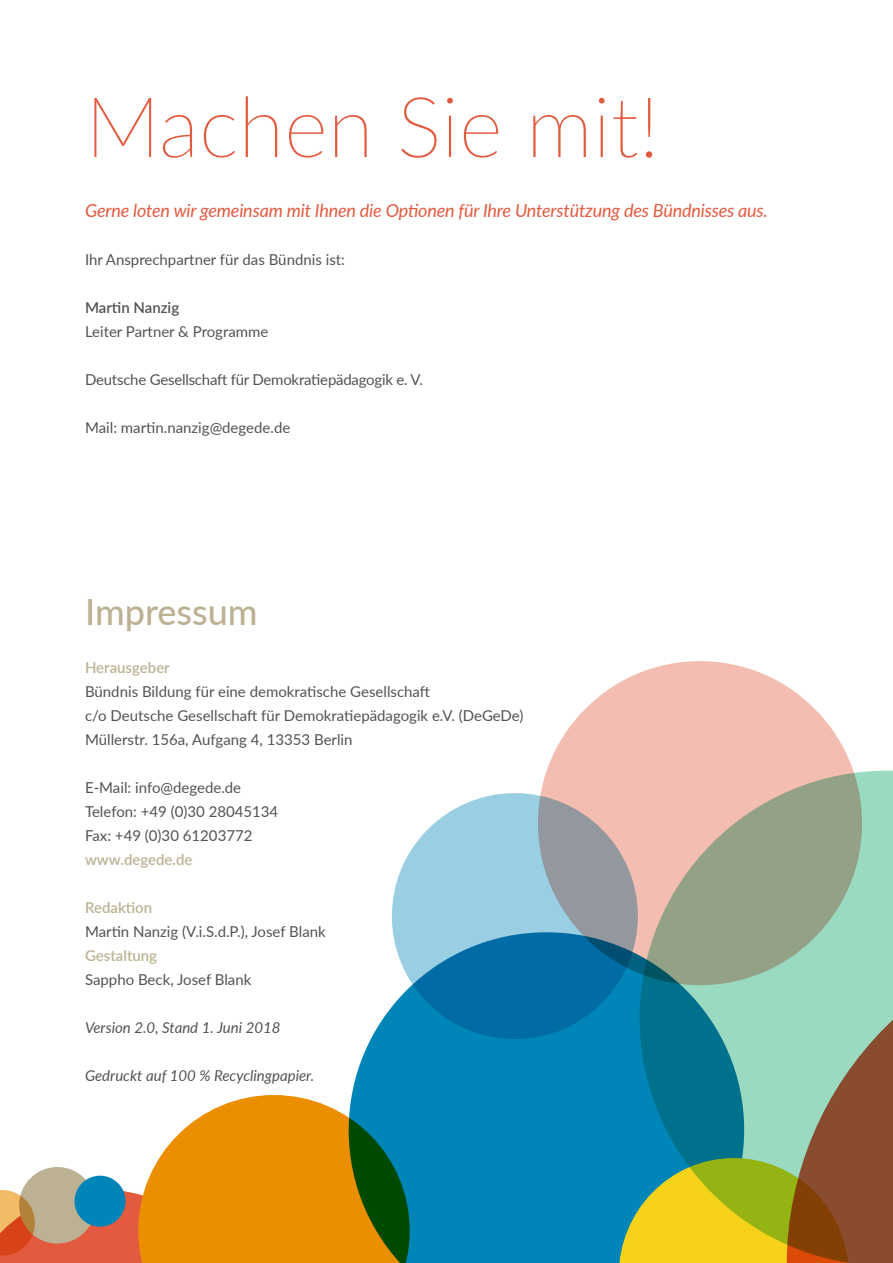
<style>
.page{position:relative;width:893px;height:1263px;background:#fff}
.page>*{position:absolute;margin:0;border:0;box-sizing:border-box;transform-origin:0 0}
.t1{font:100 84px "Lato";color:#e35a3f}
.t2{font:500 36px "Lato";color:#bcb293}
.Lead{font:italic 18px "Lato";letter-spacing:-.01em;color:#e35a3f}
.Impressum{font:15px "Lato";color:#535352}
.Copy{font:15px/24px "Lato";color:#535352}
.Impressum-2{font:italic 15px "Lato";color:#535352}
.t3{font:600 15px "Lato";color:#bcb293}
.s1{font-weight:600}
</style>
<div class="page">
<div style="left:19px;top:1167px;width:77px;height:76px;background:#bcb293;border-radius:50%"></div>
<div style="left:75px;top:1176px;width:51px;height:51px;background:#0085b9;border-radius:50%"></div>
<svg style="left:0;top:1189px;width:138px;height:74px"></svg>
<svg style="left:138px;top:1095px;width:211px;height:168px;background:#ed9d20"></svg>
<div style="left:538px;top:661px;width:324px;height:324px;background:#f3bdb2;border-radius:50%"></div>
<svg style="left:349px;top:935px;width:270px;height:328px;background:#1b8aac"></svg>
<svg style="left:392px;top:793px;width:246px;height:246px;background:#64a1bf"></svg>
<svg style="left:656px;top:771px;width:237px;height:157px;fill:#93a186"></svg>
<svg style="left:619px;top:928px;width:274px;height:335px;background:#799d79"></svg>
<h1 class="t1" style="left:85px;top:70px;width:576px">Machen Sie mit!</h1>
<p class="Lead" style="left:85px;top:198px;width:684px">Gerne loten wir gemeinsam mit Ihnen die Optionen für Ihre Unterstützung des Bündnisses aus.</p>
<p class="Copy" style="left:85px;top:247px;width:261px">Ihr Ansprechpartner für das Bündnis ist:</p>
<p class="Copy" style="left:85px;top:295px;width:185px"><span class="s1">Martin Nanzig<br></span>Leiter Partner &amp; Programme</p>
<p class="Copy" style="left:85px;top:367px;width:339px">Deutsche Gesellschaft für Demokratiepädagogik e. V.</p>
<p class="Copy" style="left:85px;top:415px;width:207px">Mail: martin.nanzig@degede.de</p>
<h3 class="t2" style="left:85px;top:586px;width:174px">Impressum</h3>
<h6 class="t3" style="left:85px;top:657px;width:86px">Herausgeber</h6>
<p class="Impressum" style="left:85px;top:681px;width:347px">Bündnis Bildung für eine demokratische Gesellschaft</p>
<p class="Impressum" style="left:85px;top:705px;width:440px">c/o Deutsche Gesellschaft für Demokratiepädagogik e.V. (DeGeDe)</p>
<p class="Impressum" style="left:85px;top:729px;width:269px">Müllerstr. 156a, Aufgang 4, 13353 Berlin</p>
<p class="Impressum" style="left:85px;top:777px;width:158px">E-Mail: info@degede.de</p>
<p class="Impressum" style="left:85px;top:801px;width:195px">Telefon: +49 (0)30 28045134</p>
<p class="Impressum" style="left:85px;top:825px;width:169px">Fax: +49 (0)30 61203772</p>
<h6 class="t3" style="left:85px;top:849px;width:109px">www.degede.de</h6>
<h6 class="t3" style="left:85px;top:897px;width:69px">Redaktion</h6>
<p class="Impressum" style="left:85px;top:921px;width:242px">Martin Nanzig (V.i.S.d.P.), Josef Blank</p>
<h6 class="t3" style="left:85px;top:945px;width:74px">Gestaltung</h6>
<p class="Impressum" style="left:85px;top:969px;width:168px">Sappho Beck, Josef Blank</p>
<p class="Impressum-2" style="left:85px;top:1017px;width:197px">Version 2.0, Stand 1. Juni 2018</p>
<p class="Impressum-2" style="left:85px;top:1065px;width:231px">Gedruckt auf 100 % Recyclingpapier.</p>
</div>
